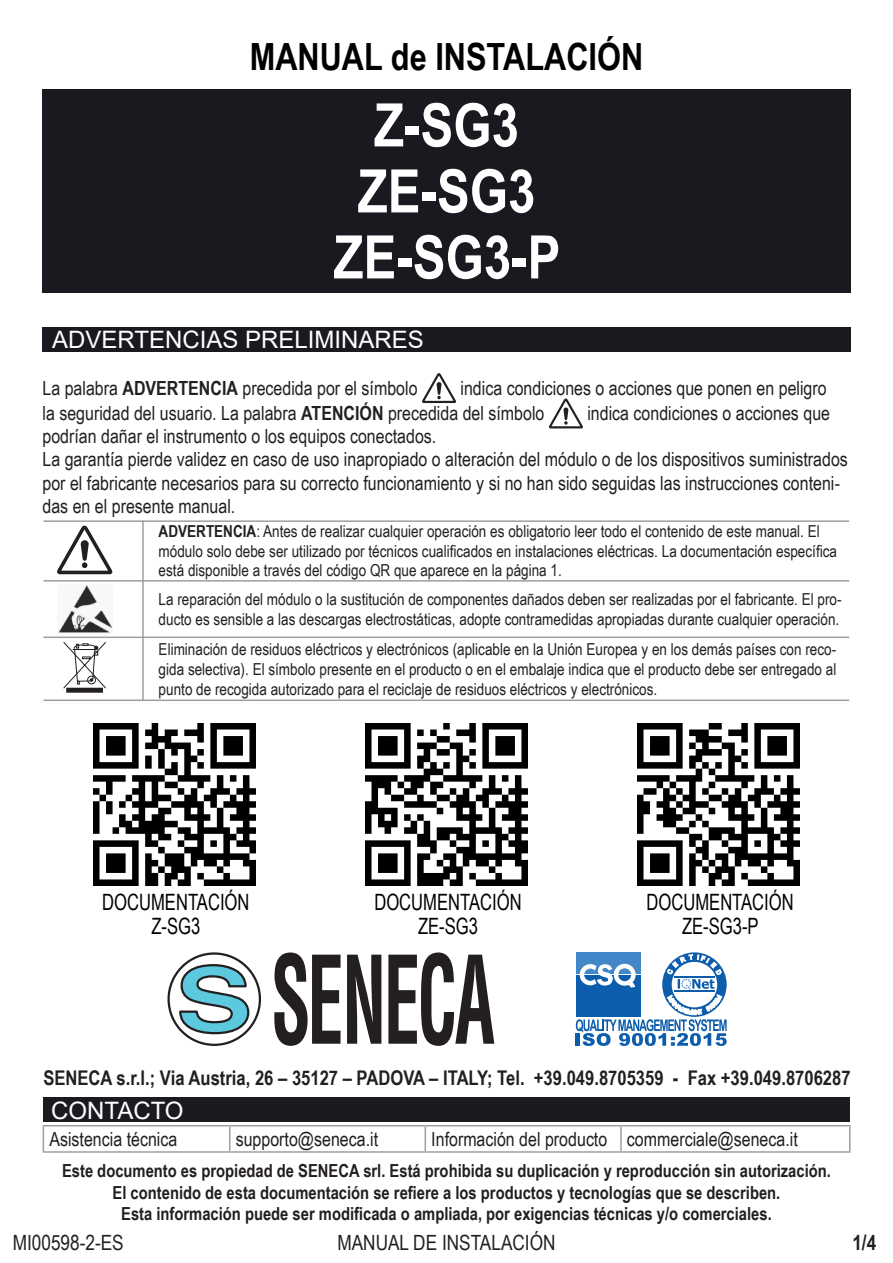
<style>
.page{position:relative;width:893px;height:1263px;background:#fff}
.page>*{position:absolute;margin:0;border:0;box-sizing:border-box;transform-origin:0 0}
.t1{font:700 60px/66px "Arial Narrow";color:#fff;text-align:center}
.t2{font:700 37.5px "Arial Narrow";color:#000}
.t3{font:24px "Arial";color:#fff}
.t4{font:22.5px/24px "Arial Narrow";color:#000;text-align:center;scale:.9 1}
.t5{font:21px "Arial Narrow";color:#231f20}
.t6{font:700 21px "Arial Narrow";color:#231f20}
.t7{font:700 20.25px "Arial Narrow";color:#231f20}
.t8{font:19.5px/23.4px "Arial Narrow";color:#231f20}
.t9{font:700 18px/21.6px "Arial Narrow";color:#231f20;text-align:center}
.t10{font:16.5px/19.8px "Arial Narrow";color:#231f20}
.s1{font-weight:700}
</style>
<div class="page">
<div style="left:42px;top:89px;width:809px;height:203px;background:#1b1920"></div>
<div style="left:43px;top:327px;width:808px;height:24px;background:#1b1920"></div>
<svg style="left:422px;top:373px;width:34px;height:30px"></svg>
<svg style="left:549px;top:399px;width:34px;height:29px"></svg>
<hr style="left:43px;top:520px;width:806px;height:2px;background:#9da0a1">
<svg style="left:57px;top:526px;width:55px;height:48px"></svg>
<hr style="left:43px;top:580px;width:806px;height:2px;background:#9da0a1">
<hr style="left:43px;top:636px;width:806px;height:2px;background:#9da0a1">
<hr style="left:43px;top:699px;width:806px;height:2px;background:#9da0a1">
<div style="left:67px;top:688px;width:36px;height:4px;border:1px solid #231f20"></div>
<svg style="left:63px;top:642px;width:43px;height:47px"></svg>
<img style="left:58px;top:585px;width:54px;height:48px">
<hr style="left:142px;top:520px;width:2px;height:180px;background:#9da0a1">
<div style="left:43px;top:1097px;width:807px;height:24px;background:#1b1a1f"></div>
<hr style="left:622px;top:1125px;width:228px;height:1px;background:#9b9f9f">
<svg style="left:849px;top:1126px;width:1px;height:25px"></svg>
<hr style="left:622px;top:1151px;width:228px;height:2px;background:#9b9f9f">
<hr style="left:43px;top:1125px;width:187px;height:1px;background:#9da0a1">
<svg style="left:43px;top:1126px;width:1px;height:25px"></svg>
<hr style="left:43px;top:1151px;width:187px;height:2px;background:#9da0a1">
<hr style="left:230px;top:1125px;width:195px;height:1px;background:#9da0a1">
<svg style="left:229px;top:1126px;width:1px;height:25px"></svg>
<hr style="left:230px;top:1151px;width:195px;height:2px;background:#9da0a1">
<hr style="left:425px;top:1125px;width:197px;height:1px;background:#9da0a1">
<svg style="left:425px;top:1126px;width:1px;height:25px"></svg>
<hr style="left:620px;top:1126px;width:2px;height:25px;background:#9da0a1">
<hr style="left:425px;top:1151px;width:197px;height:2px;background:#9da0a1">
<svg style="left:178px;top:963px;width:72px;height:72px"></svg>
<div style="left:167px;top:952px;width:94px;height:94px;border:2px solid #231f20;border-radius:50%"></div>
<svg style="left:274px;top:952px;width:67px;height:94px"></svg>
<svg style="left:347px;top:955px;width:34px;height:89px"></svg>
<svg style="left:388px;top:952px;width:106px;height:94px"></svg>
<svg style="left:576px;top:952px;width:151px;height:94px"></svg>
<img style="left:94px;top:723px;width:161px;height:162px">
<img style="left:366px;top:723px;width:161px;height:162px">
<img style="left:638px;top:723px;width:161px;height:162px">
<h2 class="t2" style="left:250px;top:28px;width:395px">MANUAL de INSTALACIÓN</h2>
<h1 class="t1" style="left:333px;top:89px;width:228px">Z-SG3<br>ZE-SG3<br>ZE-SG3-P</h1>
<h3 class="t3" style="left:52px;top:323px;width:373px">ADVERTENCIAS PRELIMINARES</h3>
<p class="t8" style="left:43px;top:375px;width:377px">La palabra <span class="s1">ADVERTENCIA</span> precedida por el símbolo</p>
<p class="t8" style="left:43px;top:374px;width:786px;line-height:25px;text-indent:418px">indica condiciones o acciones que ponen en peligro la seguridad del usuario. La palabra <span class="s1">ATENCIÓN</span> precedida del símbolo</p>
<p class="t8" style="left:587px;top:400px;width:244px">indica condiciones o acciones que</p>
<p class="t8" style="left:43px;top:424px;width:807px">podrían dañar el instrumento o los equipos conectados.<br>La garantía pierde validez en caso de uso inapropiado o alteración del módulo o de los dispositivos suministrados por el fabricante necesarios para su correcto funcionamiento y si no han sido seguidas las instrucciones conteni&shy;das en el presente manual.</p>
<p class="t10" style="left:159px;top:520px;width:680px"><span class="s1">ADVERTENCIA</span>: Antes de realizar cualquier operación es obligatorio leer todo el contenido de este manual. El módulo solo debe ser utilizado por técnicos cualificados en instalaciones eléctricas. La documentación específica está disponible a través del código QR que aparece en la página 1.</p>
<p class="t10" style="left:159px;top:589px;width:685px">La reparación del módulo o la sustitución de componentes dañados deben ser realizadas por el fabricante. El pro&shy;ducto es sensible a las descargas electrostáticas, adopte contramedidas apropiadas durante cualquier operación.</p>
<p class="t10" style="left:159px;top:639px;width:679px;text-align:justify">Eliminación de residuos eléctricos y electrónicos (aplicable en la Unión Europea y en los demás países con reco&shy;gida selectiva). El símbolo presente en el producto o en el embalaje indica que el producto debe ser entregado al punto de recogida autorizado para el reciclaje de residuos eléctricos y electrónicos.</p>
<h3 class="t4" style="left:102px;top:889px;width:165px">DOCUMENTACIÓN<br>Z-SG3</h3>
<h3 class="t4" style="left:374px;top:889px;width:165px">DOCUMENTACIÓN<br>ZE-SG3</h3>
<h3 class="t4" style="left:646px;top:889px;width:165px">DOCUMENTACIÓN<br>ZE-SG3-P</h3>
<p class="t7" style="left:43px;top:1062px;width:809px">SENECA s.r.l.; Via Austria, 26 – 35127 – PADOVA – ITALY; Tel. +39.049.8705359 - Fax +39.049.8706287</p>
<h3 class="t3" style="left:51px;top:1094px;width:134px">CONTACTO</h3>
<p class="t8" style="left:49px;top:1127px;width:129px">Asistencia técnica</p>
<p class="t8" style="left:236px;top:1127px;width:144px">supporto@seneca.it</p>
<p class="t8" style="left:431px;top:1127px;width:368px">Información del producto commerciale@seneca.it</p>
<p class="t9" style="left:62px;top:1159px;width:770px">Este documento es propiedad de SENECA srl. Está prohibida su duplicación y reproducción sin autorización.<br>El contenido de esta documentación se refiere a los productos y tecnologías que se describen.<br>Esta información puede ser modificada o ampliada, por exigencias técnicas y/o comerciales.</p>
<p class="t5" style="left:13px;top:1227px;width:113px">MI00598-2-ES</p>
<p class="t5" style="left:337px;top:1227px;width:220px">MANUAL DE INSTALACIÓN</p>
<p class="t6" style="left:852px;top:1227px;width:25px">1/4</p>
</div>
